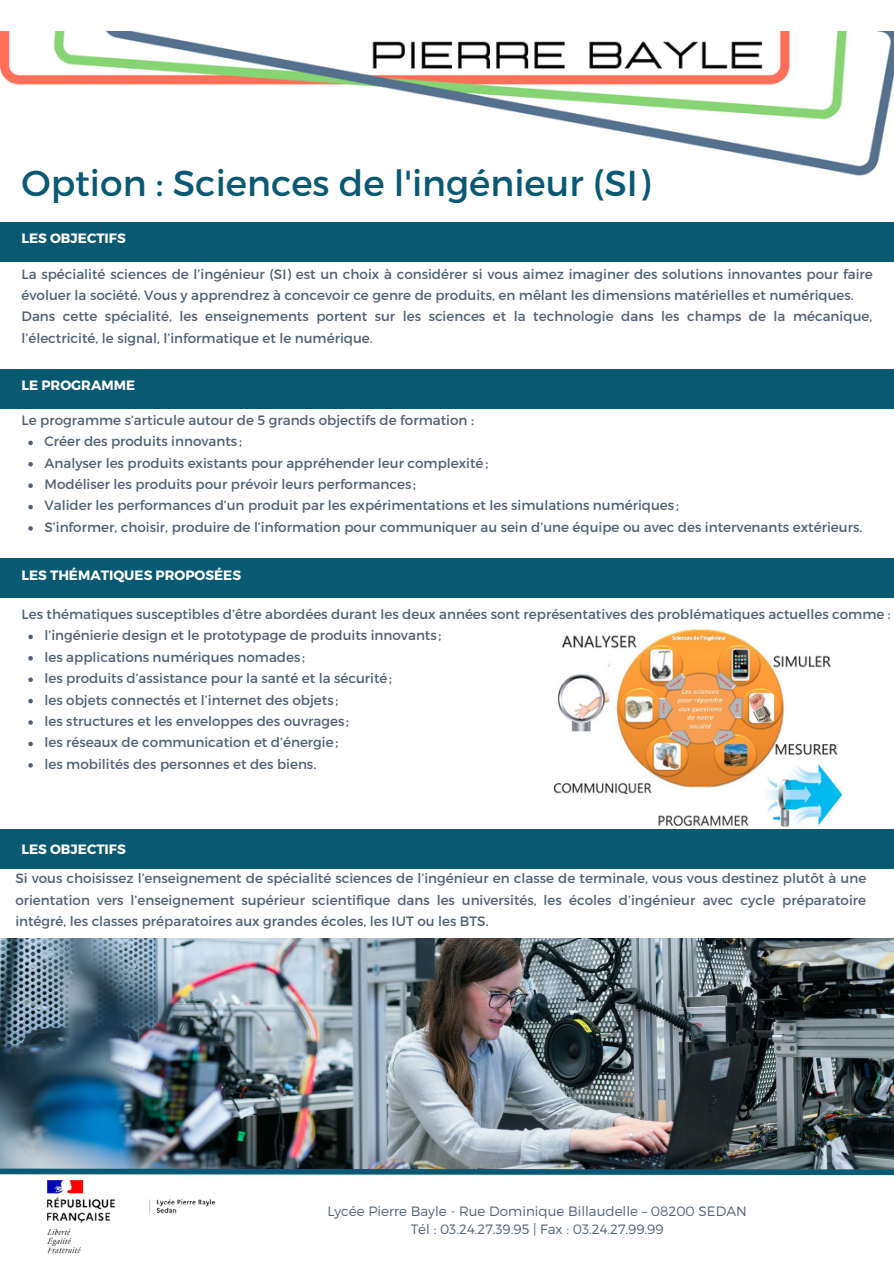
<style>
.page{position:relative;width:894px;height:1264px;background:#fff}
.page>*{position:absolute;margin:0;border:0;box-sizing:border-box;transform-origin:0 0}
.t1{font:36px "Montserrat";color:#0a5972}
.t2{font:13.5px/21.5px "Montserrat";color:#506174}
.t3{font:300 13.5px/18px "Montserrat";color:#506174;text-align:center}
.t4{font:700 13.5px "Montserrat";color:#fff}
</style>
<div class="page">
<img style="left:0;top:938px;width:893px;height:227px">
<img style="left:0;top:32px;width:893px;height:144px">
<img style="left:45px;top:1163px;width:180px;height:91px">
<img style="left:0;top:1165px;width:893px;height:12px">
<div style="left:0;top:222px;width:893px;height:39px;background:#0a5972"></div>
<div style="left:0;top:369px;width:893px;height:39px;background:#0a5972"></div>
<svg style="left:28px;top:440px;width:5px;height:5px"></svg>
<svg style="left:28px;top:462px;width:5px;height:4px"></svg>
<svg style="left:28px;top:483px;width:5px;height:5px"></svg>
<svg style="left:28px;top:505px;width:5px;height:4px"></svg>
<svg style="left:28px;top:526px;width:5px;height:4px"></svg>
<div style="left:0;top:559px;width:893px;height:39px;background:#0a5972"></div>
<div style="left:0;top:829px;width:893px;height:39px;background:#0a5972"></div>
<img style="left:554px;top:629px;width:287px;height:198px">
<svg style="left:28px;top:634px;width:5px;height:5px"></svg>
<svg style="left:28px;top:656px;width:5px;height:4px"></svg>
<svg style="left:28px;top:677px;width:5px;height:5px"></svg>
<svg style="left:28px;top:699px;width:5px;height:4px"></svg>
<svg style="left:28px;top:720px;width:5px;height:4px"></svg>
<svg style="left:28px;top:741px;width:5px;height:5px"></svg>
<svg style="left:28px;top:763px;width:5px;height:4px"></svg>
<h1 class="t1" style="left:22px;top:159px;width:630px">Option : Sciences de l'ingénieur (SI)</h1>
<p class="t4" style="left:22px;top:230px;width:106px">LES OBJECTIFS</p>
<p class="t2" style="left:22px;top:262px;width:852px">La spécialité sciences de l’ingénieur (SI) est un choix à considérer si vous aimez imaginer des solutions innovantes pour faire évoluer la société. Vous y apprendrez à concevoir ce genre de produits, en mêlant les dimensions matérielles et numériques.<br>Dans cette spécialité, les enseignements portent sur les sciences et la technologie dans les champs de la mécanique, l’électricité, le signal, l’informatique et le numérique.</p>
<p class="t4" style="left:22px;top:377px;width:115px">LE PROGRAMME</p>
<p class="t2" style="left:22px;top:408px;width:453px">Le programme s’articule autour de 5 grands objectifs de formation :</p>
<p class="t2" style="left:44px;top:430px;width:819px">Créer des produits innovants ;<br>Analyser les produits existants pour appréhender leur complexité;<br>Modéliser les produits pour prévoir leurs performances ;<br>Valider les performances d’un produit par les expérimentations et les simulations numériques ;<br>S’informer, choisir, produire de l’information pour communiquer au sein d’une équipe ou avec des intervenants extérieurs.</p>
<p class="t4" style="left:22px;top:566px;width:221px">LES THÉMATIQUES PROPOSÉES</p>
<p class="t2" style="left:22px;top:602px;width:870px">Les thématiques susceptibles d’être abordées durant les deux années sont représentatives des problématiques actuelles comme :</p>
<p class="t2" style="left:44px;top:624px;width:398px">l’ingénierie design et le prototypage de produits innovants ; les applications numériques nomades ;<br>les produits d’assistance pour la santé et la sécurité;<br>les objets connectés et l’internet des objets ;<br>les structures et les enveloppes des ouvrages ;<br>les réseaux de communication et d’énergie;<br>les mobilités des personnes et des biens.</p>
<p class="t4" style="left:22px;top:840px;width:106px">LES OBJECTIFS</p>
<p class="t2" style="left:15px;top:867px;width:852px;text-align:justify">Si vous choisissez l’enseignement de spécialité sciences de l’ingénieur en classe de terminale, vous vous destinez plutôt à une orientation vers l’enseignement supérieur scientifique dans les universités, les écoles d’ingénieur avec cycle préparatoire intégré, les classes préparatoires aux grandes écoles, les IUT ou les BTS.</p>
<p class="t3" style="left:327px;top:1201px;width:420px">Lycée Pierre Bayle - Rue Dominique Billaudelle – 08200 SEDAN<br>Tél : 03.24.27.39.95 | Fax : 03.24.27.99.99</p>
</div>
